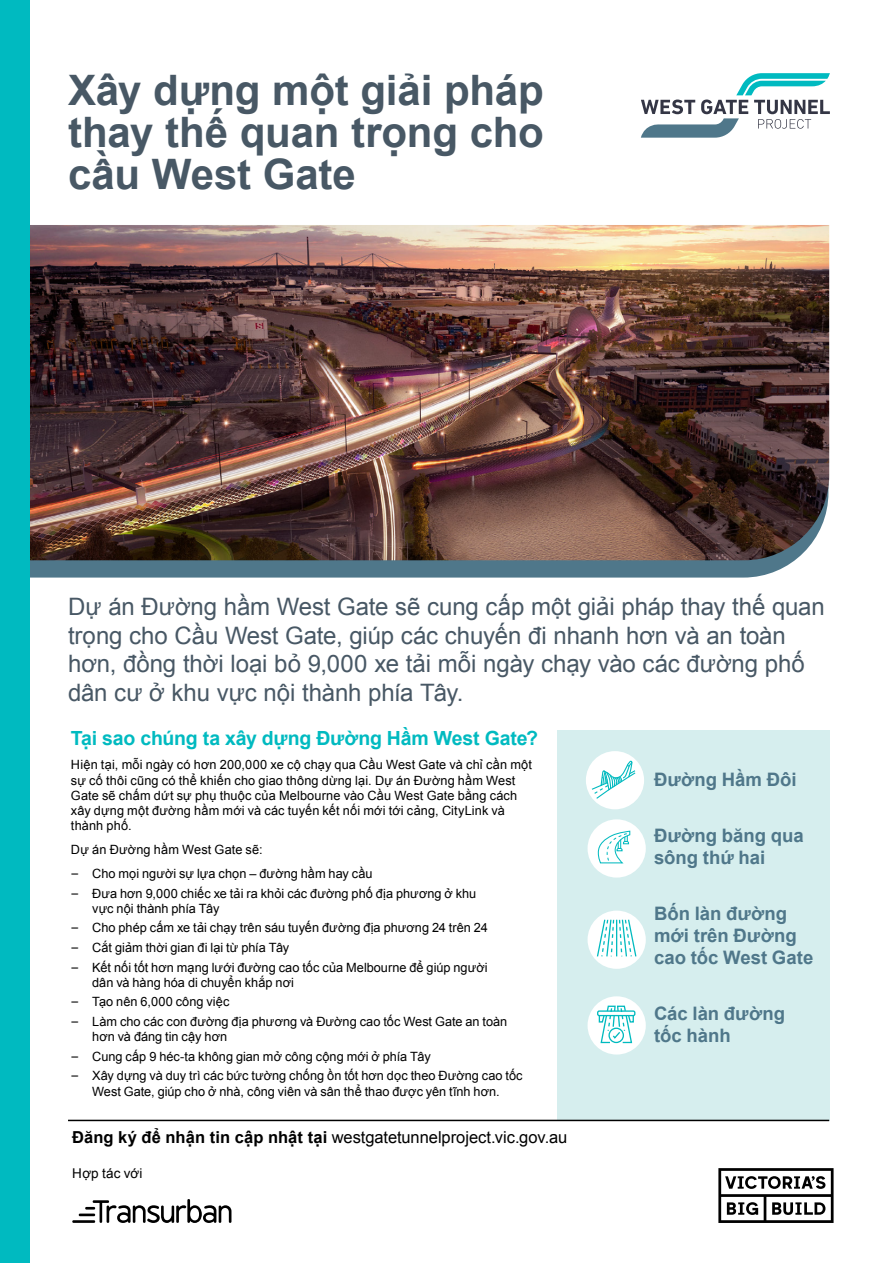
<style>
.page{position:relative;width:893px;height:1263px;background:#fff}
.page>*{position:absolute;margin:0;border:0;box-sizing:border-box;transform-origin:0 0}
.t1{font:700 42px/42px "Arial";letter-spacing:-.005em;color:#485865;text-align:justify}
.Intro{font:24px/28.8px "Arial";letter-spacing:-.005em;color:#485865}
.t2{font:700 19.5px "Arial";letter-spacing:-.01em;color:#00bac0}
.Body{font:700 18.6px/21.9px "Arial";color:#4f778a}
.t3{font:16.5px "Arial";letter-spacing:-.005em;color:#000}
.t4{font:13.5px "Arial";letter-spacing:.005em;color:#000}
.Body-2{font:12.75px/15.3px "Arial";letter-spacing:.005em;color:#000}
.s1{font-family:"Network Sans 2019 Regular"}
.s2{font-weight:700}
</style>
<div class="page">
<svg style="left:718px;top:1168px;width:116px;height:55px"></svg>
<hr style="left:79px;top:1213px;width:16px;height:3px;background:#000">
<svg style="left:85px;top:1199px;width:146px;height:24px"></svg>
<hr style="left:72px;top:1220px;width:23px;height:3px;background:#000">
<svg style="left:30px;top:560px;width:765px;height:18px;background:#567b8d"></svg>
<img style="left:30px;top:225px;width:799px;height:335px">
<svg style="left:641px;top:73px;width:189px;height:65px"></svg>
<div style="left:557px;top:730px;width:272px;height:390px;background:#d6eeee"></div>
<div style="left:586px;top:751px;width:58px;height:58px;background:#fff;border-radius:50%"></div>
<svg style="left:591px;top:760px;width:45px;height:39px"></svg>
<div style="left:588px;top:819px;width:58px;height:58px;background:#fff;border-radius:50%"></div>
<svg style="left:597px;top:830px;width:34px;height:34px"></svg>
<div style="left:588px;top:910px;width:58px;height:59px;background:#fff;border-radius:50%"></div>
<div style="left:588px;top:996px;width:58px;height:58px;background:#fff;border-radius:50%"></div>
<svg style="left:597px;top:919px;width:39px;height:38px"></svg>
<div style="left:597px;top:1010px;width:38px;height:6px;border:1px solid #00babf;border-radius:2px"></div>
<svg style="left:598px;top:1005px;width:37px;height:38px"></svg>
<hr style="left:68px;top:1120px;width:761px;height:1px;background:#000">
<div style="left:0;top:0;width:30px;height:1263px;background:#00bac0"></div>
<p class="t1" style="left:68px;top:71px;width:477px">Xây dựng một giải pháp thay thế quan trọng cho cầu West Gate</p>
<p class="Intro" style="left:68px;top:592px;width:758px">Dự án Đường hầm West Gate sẽ cung cấp một giải pháp thay thế quan trọng cho Cầu West Gate, giúp các chuyến đi nhanh hơn và an toàn hơn, đồng thời loại bỏ 9,000 xe tải mỗi ngày chạy vào các đường phố dân cư ở khu vực nội thành phía Tây.</p>
<h1 class="t2" style="left:71px;top:726px;width:469px">Tại sao chúng ta xây dựng Đường Hầm West Gate?</h1>
<p class="Body-2" style="left:71px;top:757px;width:462px">Hiện tại, mỗi ngày có hơn 200,000 xe cộ chạy qua Cầu West Gate và chỉ cần một sự cố thôi cũng có thể khiến cho giao thông dừng lại. Dự án Đường hầm West Gate sẽ chấm dứt sự phụ thuộc của Melbourne vào Cầu West Gate bằng cách xây dựng một đường hầm mới và các tuyến kết nối mới tới cảng, CityLink và thành phố.</p>
<p class="Body-2" style="left:71px;top:842px;width:193px">Dự án Đường hầm West Gate sẽ:</p>
<p class="Body-2" style="left:71px;top:866px;width:303px"><span class="s1">–</span> Cho mọi người sự lựa chọn – đường hầm hay cầu</p>
<p class="Body-2" style="left:92px;top:886px;width:386px;text-indent:-21px"><span class="s1">–</span> Đưa hơn 9,000 chiếc xe tải ra khỏi các đường phố địa phương ở khu vực nội thành phía Tây</p>
<p class="Body-2" style="left:71px;top:920px;width:418px"><span class="s1">–</span> Cho phép cấm xe tải chạy trên sáu tuyến đường địa phương 24 trên 24</p>
<p class="Body-2" style="left:71px;top:940px;width:220px"><span class="s1">–</span> Cắt giảm thời gian đi lại từ phía Tây</p>
<p class="Body-2" style="left:92px;top:959px;width:397px;text-indent:-21px"><span class="s1">–</span> Kết nối tốt hơn mạng lưới đường cao tốc của Melbourne để giúp người dân và hàng hóa di chuyển khắp nơi</p>
<p class="Body-2" style="left:71px;top:994px;width:160px"><span class="s1">–</span> Tạo nên 6,000 công việc</p>
<p class="Body-2" style="left:92px;top:1014px;width:417px;text-indent:-21px"><span class="s1">–</span> Làm cho các con đường địa phương và Đường cao tốc West Gate an toàn hơn và đáng tin cậy hơn</p>
<p class="Body-2" style="left:71px;top:1049px;width:361px"><span class="s1">–</span> Cung cấp 9 héc-ta không gian mở công cộng mới ở phía Tây</p>
<p class="Body-2" style="left:71px;top:1068px;width:453px;text-align:center"><span class="s1">–</span> Xây dựng và duy trì các bức tường chống ồn tốt hơn dọc theo Đường cao tốc<br>West Gate, giúp cho ở nhà, công viên và sân thể thao được yên tĩnh hơn.</p>
<p class="Body" style="left:654px;top:770px;width:144px">Đường Hầm Đôi</p>
<p class="Body" style="left:654px;top:825px;width:151px">Đường băng qua sông thứ hai</p>
<p class="Body" style="left:654px;top:903px;width:161px">Bốn làn đường mới trên Đường cao tốc West Gate</p>
<p class="Body" style="left:654px;top:1003px;width:133px">Các làn đường tốc hành</p>
<p class="t3" style="left:72px;top:1127px;width:497px"><span class="s2">Đăng ký để nhận tin cập nhật tại</span> westgatetunnelproject.vic.gov.au</p>
<p class="t4" style="left:72px;top:1164px;width:72px">Hợp tác với</p>
</div>
